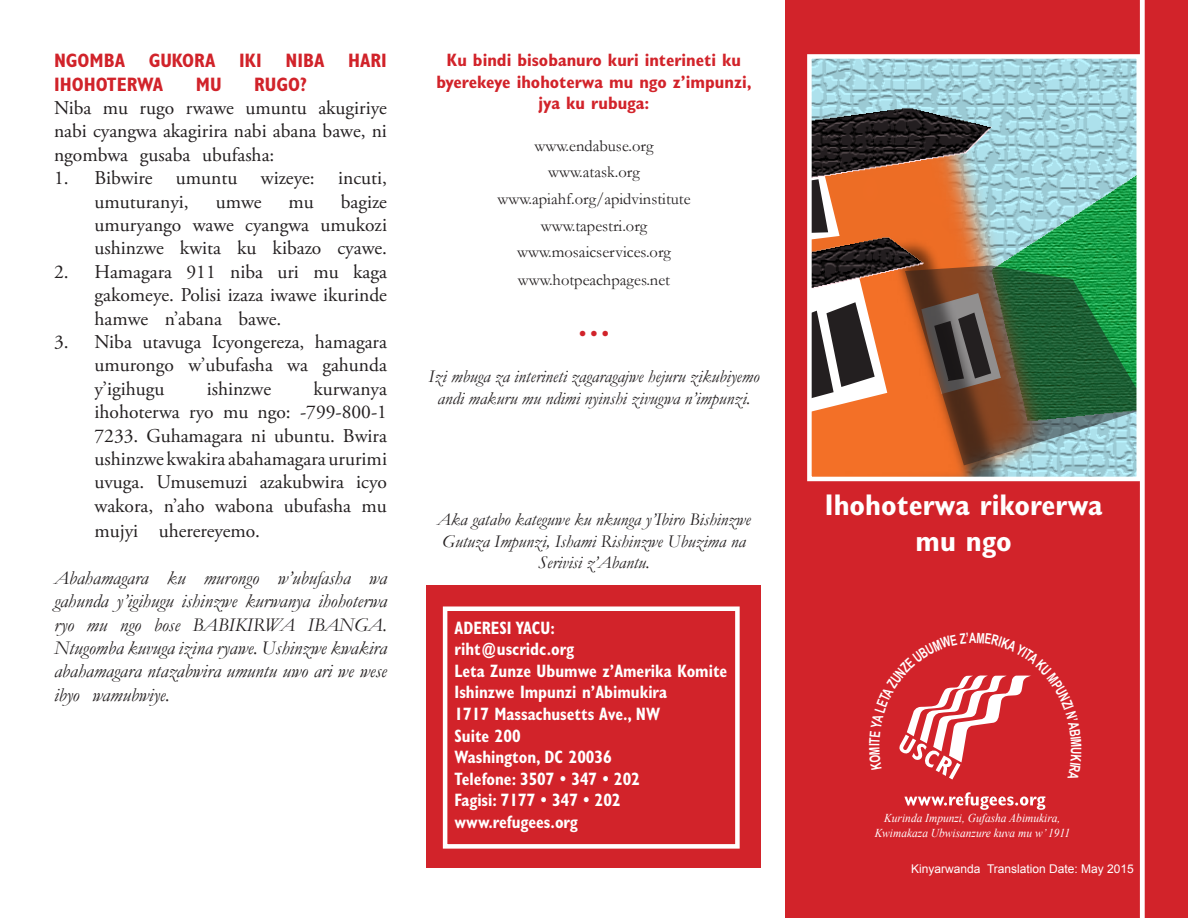
<style>
.page{position:relative;width:1188px;height:918px;background:#fff}
.page>*{position:absolute;margin:0;border:0;box-sizing:border-box;transform-origin:0 0}
.t1{font:700 condensed 30px "Gill Sans Std";color:#fff}
.t2{font:700 21px "Myriad Pro";color:#d1232a}
.t3{font:19.5px/23.4px "Adobe Garamond Pro";color:#231f20}
.t4{font:italic 19.5px "Garamond";color:#231f20}
.t5{font:700 condensed 19.5px "Gill Sans Std";color:#d1232a}
.t6{font:700 condensed 18px/21.6px "Gill Sans Std";color:#fff;scale:.92 1}
.t7{font:italic 18px/21.6px "Garamond";color:#231f20;text-align:center}
.t8{font:700 condensed 18px/21.6px "Gill Sans Std";color:#d2232a;text-align:center}
.t9{font:16.5px "Garamond";color:#231f20}
.t10{font:700 14.25px "Arial Narrow";color:#fff;scale:.85 1}
.t11{font:italic 12px/14.4px "Times New Roman";color:#fff;text-align:center;scale:.95 1}
.t12{font:12px "Arial";color:#fff}
</style>
<div class="page">
<div style="left:786px;top:1px;width:402px;height:917px;background:#d2232a"></div>
<svg style="left:904px;top:792px;width:141px;height:18px"></svg>
<svg style="left:1140px;top:0;width:5px;height:918px;background:#fcf1f1"></svg>
<img style="left:813px;top:60px;width:322px;height:415px">
<img style="left:959px;top:60px;width:176px;height:206px">
<img style="left:1002px;top:105px;width:63px;height:370px">
<img style="left:813px;top:75px;width:211px;height:157px">
<img style="left:813px;top:221px;width:189px;height:254px">
<svg style="left:813px;top:350px;width:74px;height:62px;background:#a38778"></svg>
<img style="left:813px;top:205px;width:142px;height:145px">
<svg style="left:905px;top:266px;width:230px;height:199px;background:#5f6a46"></svg>
<div style="left:807px;top:54px;width:334px;height:427px;border:5px solid #fff"></div>
<div style="left:427px;top:585px;width:334px;height:282px;background:#d2232a"></div>
<div style="left:443px;top:606px;width:297px;height:243px;border:5px solid #fff"></div>
<svg style="left:899px;top:675px;width:132px;height:105px"></svg>
<p class="t5" style="left:54px;top:49px;width:73px">NGOMBA</p>
<p class="t5" style="left:149px;top:49px;width:68px">GUKORA</p>
<p class="t5" style="left:239px;top:49px;width:24px">IKI</p>
<p class="t5" style="left:286px;top:49px;width:41px">NIBA</p>
<p class="t5" style="left:348px;top:49px;width:40px">HARI</p>
<p class="t5" style="left:54px;top:72px;width:111px">IHOHOTERWA</p>
<p class="t5" style="left:196px;top:72px;width:27px">MU</p>
<p class="t5" style="left:254px;top:72px;width:54px">RUGO?</p>
<p class="t3" style="left:54px;top:97px;width:39px">Niba</p>
<p class="t3" style="left:54px;top:120px;width:334px">nabi cyangwa akagirira nabi abana bawe, ni</p>
<p class="t3" style="left:202px;top:144px;width:74px">ubufasha:</p>
<p class="t3" style="left:318px;top:97px;width:70px">akugiriye</p>
<p class="t3" style="left:245px;top:97px;width:63px">umuntu</p>
<p class="t3" style="left:103px;top:97px;width:27px">mu</p>
<p class="t3" style="left:140px;top:97px;width:36px">rugo</p>
<p class="t3" style="left:186px;top:97px;width:50px">rwawe</p>
<p class="t3" style="left:54px;top:144px;width:76px">ngombwa</p>
<p class="t3" style="left:140px;top:144px;width:52px">gusaba</p>
<p class="t3" style="left:54px;top:167px;width:16px">1.</p>
<p class="t3" style="left:95px;top:167px;width:60px">Bibwire</p>
<p class="t3" style="left:176px;top:167px;width:63px">umuntu</p>
<p class="t3" style="left:261px;top:167px;width:55px">wizeye:</p>
<p class="t3" style="left:338px;top:167px;width:50px">incuti,</p>
<p class="t3" style="left:94px;top:191px;width:96px">umuturanyi,</p>
<p class="t3" style="left:216px;top:191px;width:47px">umwe</p>
<p class="t3" style="left:288px;top:191px;width:27px">mu</p>
<p class="t3" style="left:341px;top:191px;width:48px">bagize</p>
<p class="t3" style="left:94px;top:214px;width:88px">umuryango</p>
<p class="t3" style="left:193px;top:214px;width:43px">wawe</p>
<p class="t3" style="left:245px;top:214px;width:65px">cyangwa</p>
<p class="t3" style="left:320px;top:214px;width:68px">umukozi</p>
<p class="t3" style="left:94px;top:237px;width:71px">ushinzwe</p>
<p class="t3" style="left:180px;top:237px;width:43px">kwita</p>
<p class="t3" style="left:237px;top:237px;width:21px">ku</p>
<p class="t3" style="left:273px;top:237px;width:50px">kibazo</p>
<p class="t3" style="left:337px;top:237px;width:51px">cyawe.</p>
<p class="t3" style="left:54px;top:261px;width:16px">2.</p>
<p class="t3" style="left:95px;top:261px;width:79px">Hamagara</p>
<p class="t3" style="left:187px;top:261px;width:31px">911</p>
<p class="t3" style="left:230px;top:261px;width:34px">niba</p>
<p class="t3" style="left:277px;top:261px;width:23px">uri</p>
<p class="t3" style="left:313px;top:261px;width:27px">mu</p>
<p class="t3" style="left:353px;top:261px;width:35px">kaga</p>
<p class="t3" style="left:239px;top:284px;width:150px;text-indent:-144px">gakomeye. Polisi izaza iwawe ikurinde bawe.</p>
<p class="t3" style="left:94px;top:308px;width:55px">hamwe</p>
<p class="t3" style="left:165px;top:308px;width:59px">’n abana</p>
<p class="t3" style="left:54px;top:331px;width:16px">3.</p>
<p class="t3" style="left:95px;top:331px;width:39px">Niba</p>
<p class="t3" style="left:142px;top:331px;width:60px">utavuga</p>
<p class="t3" style="left:212px;top:331px;width:94px">Icyongereza,</p>
<p class="t3" style="left:315px;top:331px;width:74px">hamagara</p>
<p class="t3" style="left:94px;top:354px;width:81px">umurongo</p>
<p class="t3" style="left:188px;top:354px;width:86px">w’ubufasha</p>
<p class="t3" style="left:287px;top:354px;width:22px">wa</p>
<p class="t3" style="left:322px;top:354px;width:66px">gahunda</p>
<p class="t3" style="left:94px;top:378px;width:71px">’y igihugu</p>
<p class="t3" style="left:207px;top:378px;width:66px">ishinzwe</p>
<p class="t3" style="left:313px;top:378px;width:75px">kurwanya</p>
<p class="t3" style="left:94px;top:401px;width:87px">ihohoterwa</p>
<p class="t3" style="left:94px;top:425px;width:294px">7233. Guhamagara ni ubuntu. Bwira</p>
<p class="t3" style="left:94px;top:448px;width:294px">ushinzwekwakiraabahamagaraururimi</p>
<p class="t3" style="left:356px;top:471px;width:32px">icyo</p>
<p class="t3" style="left:300px;top:401px;width:88px">-799-800-1</p>
<p class="t3" style="left:189px;top:401px;width:26px">ryo</p>
<p class="t3" style="left:223px;top:401px;width:27px">mu</p>
<p class="t3" style="left:258px;top:401px;width:35px">ngo:</p>
<p class="t3" style="left:260px;top:471px;width:86px">azakubwira</p>
<p class="t3" style="left:157px;top:471px;width:92px">Umusemuzi</p>
<p class="t3" style="left:94px;top:471px;width:51px">uvuga.</p>
<p class="t3" style="left:159px;top:494px;width:103px;line-height:25.2px;text-indent:-64px">wakora ’n, aho uherereyemo.</p>
<p class="t3" style="left:215px;top:495px;width:60px">wabona</p>
<p class="t3" style="left:94px;top:520px;width:45px">mujyi</p>
<p class="t3" style="left:284px;top:495px;width:69px">ubufasha</p>
<p class="t3" style="left:362px;top:495px;width:27px">mu</p>
<p class="t4" style="left:277px;top:565px;width:75px">’w ubufasha</p>
<p class="t4" style="left:54px;top:565px;width:96px">Abahamagara</p>
<p class="t4" style="left:54px;top:588px;width:335px">gahunda ’y igihugu ishinzwe kurwanya ihohoterwa</p>
<p class="t4" style="left:307px;top:611px;width:81px">IBANGA.</p>
<p class="t4" style="left:167px;top:565px;width:20px">ku</p>
<p class="t4" style="left:204px;top:565px;width:57px">murongo</p>
<p class="t4" style="left:369px;top:565px;width:20px">wa</p>
<p class="t4" style="left:154px;top:611px;width:28px">bose</p>
<p class="t4" style="left:193px;top:611px;width:104px">BABIKIRWA</p>
<p class="t4" style="left:120px;top:611px;width:23px">ngo</p>
<p class="t4" style="left:87px;top:611px;width:22px">mu</p>
<p class="t4" style="left:54px;top:611px;width:21px">ryo</p>
<p class="t4" style="left:54px;top:635px;width:334px">Ntugomba kuvuga izina ryawe. Ushinzwe kwakira</p>
<p class="t4" style="left:54px;top:658px;width:335px">abahamagara ntazabwira umuntu uwo ari we wese</p>
<p class="t4" style="left:92px;top:682px;width:79px">wamubwiye.</p>
<p class="t4" style="left:54px;top:682px;width:27px">ibyo</p>
<p class="t8" style="left:436px;top:49px;width:317px">Ku bindi bisobanuro kuri interineti ku byerekeye ihohoterwa mu ngo ’z impunzi, jya ku rubuga:</p>
<p class="t9" style="left:535px;top:135px;width:120px">www.endabuse.org</p>
<p class="t9" style="left:548px;top:161px;width:93px">www.atask.org</p>
<p class="t9" style="left:497px;top:188px;width:195px">www.apiahf.org/apidvinstitute</p>
<p class="t9" style="left:541px;top:214px;width:108px">www.tapestri.org</p>
<p class="t9" style="left:517px;top:241px;width:155px">www.mosaicservices.org</p>
<p class="t9" style="left:518px;top:269px;width:154px">www.hotpeachpages.net</p>
<p class="t2" style="left:579px;top:318px;width:31px">•••</p>
<p class="t7" style="left:429px;top:365px;width:332px">Izi mbuga za interineti zagaragajwe hejuru zikubiyemo andi makuru mu ndimi nyinshi zivugwa ’n impunzi.</p>
<p class="t7" style="left:437px;top:508px;width:315px">Aka gatabo kateguwe ku nkunga ’y Ibiro Bishinzwe<br>Gutuza Impunzi, Ishami Rishinzwe Ubuzima na<br>Serivisi ’z Abantu.</p>
<p class="t6" style="left:455px;top:617px;width:111px">ADERESI YACU:</p>
<p class="t6" style="left:455px;top:638px;width:131px">riht@uscridc.org</p>
<p class="t6" style="left:455px;top:660px;width:298px">Leta Zunze Ubumwe ’z Amerika Komite<br>Ishinzwe Impunzi ’n Abimukira</p>
<p class="t6" style="left:455px;top:703px;width:225px">1717 Massachusetts Ave., NW</p>
<p class="t6" style="left:455px;top:725px;width:73px">Suite 200</p>
<p class="t6" style="left:455px;top:746px;width:172px">Washington, DC 20036</p>
<p class="t6" style="left:455px;top:768px;width:203px">Telefone: 3507 • 347 • 202</p>
<p class="t6" style="left:455px;top:789px;width:182px">Fagisi: 7177 • 347 • 202</p>
<p class="t6" style="left:455px;top:811px;width:136px">www.refugees.org</p>
<p class="t1" style="left:825px;top:487px;width:279px">Ihohoterwa rikorerwa</p>
<p class="t1" style="left:916px;top:523px;width:98px">mu ngo</p>
<p class="t10" style="left:864px;top:746px;width:5px;rotate:-90deg">I</p>
<p class="t11" style="left:875px;top:811px;width:207px">Kurinda Impunzi, Gufasha Abimukira,<br>Kwimakaza Ubwisanzure kuva mu w‘1911</p>
<p class="t12" style="left:987px;top:861px;width:148px">Translation Date: May 2015</p>
<p class="t12" style="left:911px;top:861px;width:71px">Kinyarwanda</p>
</div>
